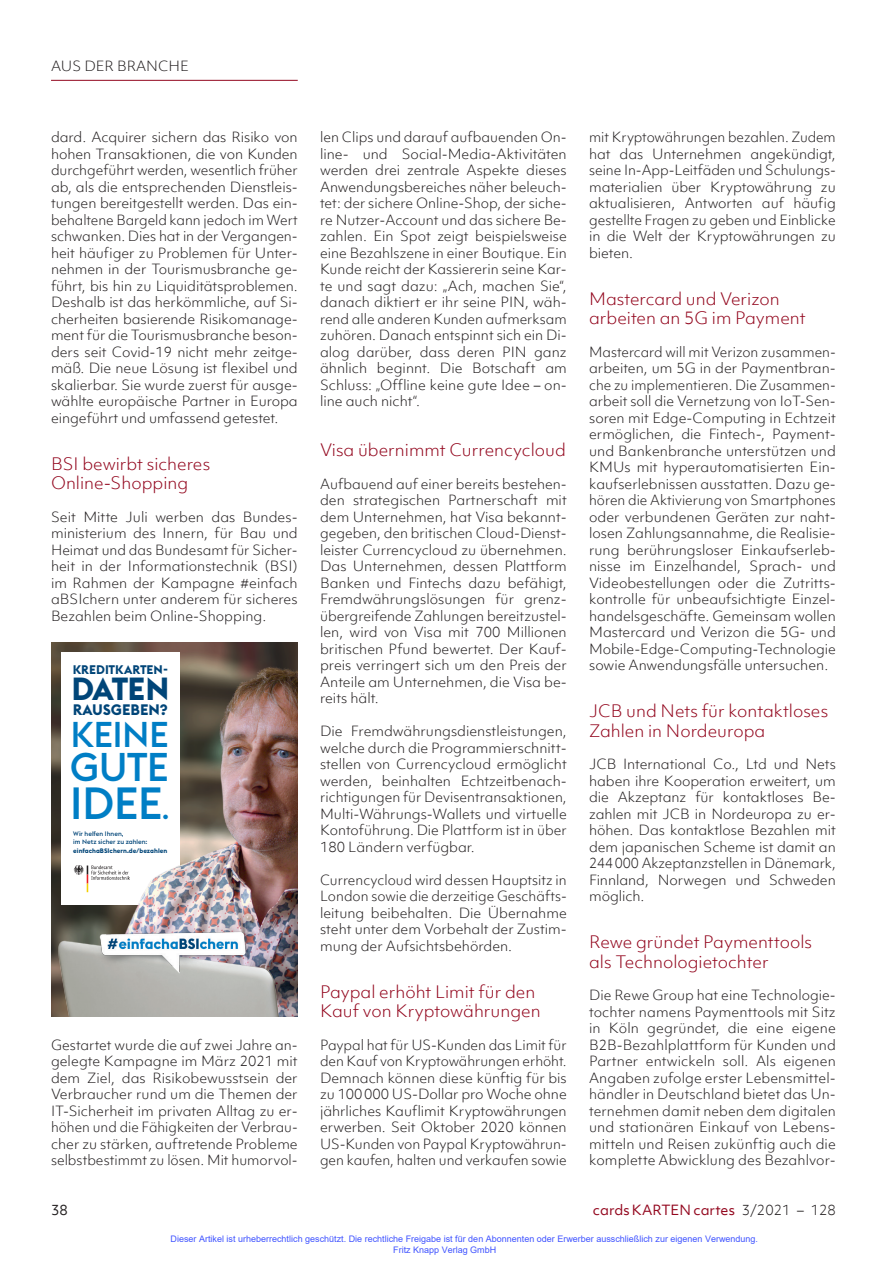
<style>
.page{position:relative;width:872px;height:1263px;background:#fff}
.page>*{position:absolute;margin:0;border:0;box-sizing:border-box;transform-origin:0 0}
.t1{font:500 44.4px "Euclid Flex";color:#007ec5}
.t2{font:500 39.6px "Euclid Flex";color:#007ec5}
.t3{font:500 35.4px "Euclid Flex";letter-spacing:-.015em;color:#007ec5}
.t4{font:700 31.65px "Euclid Flex";letter-spacing:-.04em;color:#004578}
.t5{font:300 16.5px/19.5px "Objektiv Mk 1";color:#93071e}
.t6{font:700 15px "Euclid Flex";color:#004578}
.t7{font:300 13.5px/16.5px "Objektiv Mk 1";color:#231f20;text-align:justify}
.t8{font:300 13.5px/16.5px "Objektiv Mk 1";color:#231f20;text-align:justify;scale:.96 1}
.t9{font:13.5px "Objektiv Mk 1";color:#93071e}
.t10{font:13.5px "Objektiv Mk 1";color:#231f20}
.t11{font:700 12.3px "Euclid Flex";color:#004578}
.t12{font:9px/10.8px "Arial";color:#4054ff}
.t13{font:500 6.45px/8.4px "Euclid Flex";color:#004578}
.t14{font:700 6.45px "Euclid Flex";color:#004578}
.s1{font-size:26.7px}
.s2{font-weight:300;color:#231f20}
</style>
<div class="page">
<hr style="left:51px;top:80px;width:247px;height:1px;background:#93071e">
<img style="left:51px;top:642px;width:247px;height:9px">
<img style="left:51px;top:651px;width:247px;height:267px">
<img style="left:51px;top:918px;width:247px;height:99px">
<img style="left:91px;top:907px;width:179px;height:75px">
<p class="t7" style="left:51px;top:58px;width:139px">AUS DER BRANCHE</p>
<p class="t7" style="left:51px;top:129px;width:248px">dard. Acquirer sichern das Risiko von hohen Transaktionen, die von Kunden durchgeführt werden, wesentlich früher ab, als die entsprechenden Dienstleis&shy;tungen bereitgestellt werden. Das ein&shy;behaltene Bargeld kann jedoch im Wert schwanken. Dies hat in der Vergangen&shy;heit häufiger zu Problemen für Unter&shy;nehmen in der Tourismusbranche ge&shy;führt, bis hin zu Liquiditätsproblemen.<br>Deshalb ist das herkömmliche, auf Si&shy;cherheiten basierende Risikomanage&shy;ment für die Tourismusbranche beson&shy;ders seit Covid-19 nicht mehr zeitge&shy;mäß. Die neue Lösung ist flexibel und skalierbar. Sie wurde zuerst für ausge&shy;wählte europäische Partner in Europa eingeführt und umfassend getestet.</p>
<p class="t5" style="left:51px;top:454px;width:161px">BSI bewirbt sicheres<br>Online-Shopping</p>
<p class="t7" style="left:51px;top:508px;width:248px;text-align:left">Seit Mitte Juli werben das Bundes&shy;ministerium des Innern, für Bau und Heimat und das Bundesamt für Sicher&shy;heit in der Informationstechnik (BSI) im Rahmen der Kampagne #einfach aBSIchern unter anderem für sicheres Bezahlen beim Online-Shopping.</p>
<p class="t11" style="left:73px;top:662px;width:97px">KREDITKARTEN-</p>
<h3 class="t4" style="left:71px;top:671px;width:99px">DATEN</h3>
<p class="t6" style="left:73px;top:701px;width:97px">RAUSGEBEN?</p>
<h3 class="t3" style="left:71px;top:714px;width:100px">KEINE</h3>
<h2 class="t2" style="left:70px;top:744px;width:101px">GUTE</h2>
<h1 class="t1" style="left:70px;top:777px;width:101px">IDEE<span class="s1">.</span></h1>
<p class="t13" style="left:73px;top:829px;width:76px">Wir helfen Ihnen,<br>im Netz sicher zu zahlen:</p>
<p class="t14" style="left:73px;top:847px;width:95px">einfachaBSIchern.de/bezahlen</p>
<p class="t7" style="left:51px;top:1036px;width:248px">Gestartet wurde die auf zwei Jahre an&shy;gelegte Kampagne im März 2021 mit dem Ziel, das Risikobewusstsein der Verbraucher rund um die Themen der IT-Sicherheit im privaten Alltag zu er&shy;höhen und die Fähigkeiten der Verbrau&shy;cher zu stärken, auftretende Probleme selbstbestimmt zu lösen. Mit humorvol-</p>
<p class="t7" style="left:320px;top:129px;width:248px">len Clips und darauf aufbauenden On&shy;line- und Social-Media-Aktivitäten werden drei zentrale Aspekte dieses Anwendungsbereiches näher beleuch&shy;tet: der sichere Online-Shop, der siche&shy;re Nutzer-Account und das sichere Be&shy;zahlen. Ein Spot zeigt beispielsweise eine Bezahlszene in einer Boutique. Ein Kunde reicht der Kassiererin seine Kar&shy;te und sagt dazu: „Ach, machen Sie“, danach diktiert er ihr seine PIN, wäh&shy;rend alle anderen Kunden aufmerksam zuhören. Danach entspinnt sich ein Di&shy;alog darüber, dass deren PIN ganz ähnlich beginnt. Die Botschaft am Schluss: „Offline keine gute Idee – on&shy;line auch nicht“.</p>
<p class="t5" style="left:320px;top:440px;width:247px">Visa übernimmt Currencycloud</p>
<p class="t7" style="left:320px;top:475px;width:248px;text-align:left">Aufbauend auf einer bereits bestehen&shy;den strategischen Partnerschaft mit dem Unternehmen, hat Visa bekannt&shy;gegeben, den britischen Cloud-Dienst&shy;leister Currencycloud zu übernehmen.<br>Das Unternehmen, dessen Plattform Banken und Fintechs dazu befähigt, Fremdwährungslösungen für grenz&shy;übergreifende Zahlungen bereitzustel&shy;len, wird von Visa mit 700 Millionen britischen Pfund bewertet. Der Kauf&shy;preis verringert sich um den Preis der Anteile am Unternehmen, die Visa be&shy;reits hält.</p>
<p class="t7" style="left:320px;top:723px;width:248px">Die Fremdwährungsdienstleistungen, welche durch die Programmierschnitt&shy;stellen von Currencycloud ermöglicht werden, beinhalten Echtzeitbenach&shy;richtigungen für Devisentransaktionen, Multi-Währungs-Wallets und virtuelle Kontoführung. Die Plattform ist in über 180 Ländern verfügbar.</p>
<p class="t7" style="left:320px;top:871px;width:248px">Currencycloud wird dessen Hauptsitz in London sowie die derzeitige Geschäfts&shy;leitung beibehalten. Die Übernahme steht unter dem Vorbehalt der Zustim&shy;mung der Aufsichtsbehörden.</p>
<p class="t5" style="left:320px;top:982px;width:222px">Paypal erhöht Limit für den<br>Kauf von Kryptowährungen</p>
<p class="t7" style="left:320px;top:1036px;width:248px">Paypal hat für US-Kunden das Limit für den Kauf von Kryptowährungen erhöht.<br>Demnach können diese künftig für bis zu 100000 US-Dollar pro Woche ohne jährliches Kauflimit Kryptowährungen erwerben. Seit Oktober 2020 können US-Kunden von Paypal Kryptowährun&shy;gen kaufen, halten und verkaufen sowie</p>
<p class="t8" style="left:589px;top:129px;width:258px">mit Kryptowährungen bezahlen. Zudem hat das Unternehmen angekündigt, seine In-App-Leitfäden und Schulungs&shy;materialien über Kryptowährung zu aktualisieren, Antworten auf häufig gestellte Fragen zu geben und Einblicke in die Welt der Kryptowährungen zu bieten.</p>
<p class="t5" style="left:589px;top:289px;width:218px">Mastercard und Verizon arbeiten an 5G im Payment</p>
<p class="t7" style="left:589px;top:343px;width:248px;text-align:left">Mastercard will mit Verizon zusammen&shy;arbeiten, um 5G in der Paymentbran&shy;che zu implementieren. Die Zusammen&shy;arbeit soll die Vernetzung von IoT-Sen&shy;soren mit Edge-Computing in Echtzeit ermöglichen, die Fintech-, Payment&shy;und Bankenbranche unterstützen und KMUs mit hyperautomatisierten Ein&shy;kaufserlebnissen ausstatten. Dazu ge&shy;hören die Aktivierung von Smartphones oder verbundenen Geräten zur naht&shy;losen Zahlungsannahme, die Realisie&shy;rung berührungsloser Einkaufserleb&shy;nisse im Einzelhandel, Sprach- und Videobestellungen oder die Zutritts&shy;kontrolle für unbeaufsichtigte Einzel&shy;handelsgeschäfte. Gemeinsam wollen Mastercard und Verizon die 5G- und Mobile-Edge-Computing-Technologie sowie Anwendungsfälle untersuchen.</p>
<p class="t5" style="left:589px;top:701px;width:241px">JCB und Nets für kontaktloses<br>Zahlen in Nordeuropa</p>
<p class="t7" style="left:589px;top:756px;width:248px;text-align:left">JCB International Co., Ltd und Nets haben ihre Kooperation erweitert, um die Akzeptanz für kontaktloses Be&shy;zahlen mit JCB in Nordeuropa zu er&shy;höhen. Das kontaktlose Bezahlen mit dem japanischen Scheme ist damit an<br>244000 Akzeptanzstellen in Dänemark,<br>Finnland, Norwegen und Schweden möglich.</p>
<p class="t5" style="left:589px;top:932px;width:224px">Rewe gründet Paymenttools als Technologietochter</p>
<p class="t7" style="left:589px;top:987px;width:248px">Die Rewe Group hat eine Technologie&shy;tochter namens Paymenttools mit Sitz in Köln gegründet, die eine eigene B2B-Bezahlplattform für Kunden und Partner entwickeln soll. Als eigenen Angaben zufolge erster Lebensmittel&shy;händler in Deutschland bietet das Un&shy;ternehmen damit neben dem digitalen und stationären Einkauf von Lebens&shy;mitteln und Reisen zukünftig auch die komplette Abwicklung des Bezahlvor-</p>
<p class="t10" style="left:51px;top:1200px;width:18px">38</p>
<p class="t9" style="left:593px;top:1200px;width:244px">cards KARTEN cartes <span class="s2">3/2021 – 128</span></p>
<p class="t12" style="left:393px;top:1233px;width:366px;text-indent:-223px">Dieser Artikel ist urheberrechtlich geschützt. Die rechtliche Freigabe ist für den Abonnenten oder Erwerber ausschließlich zur eigenen Verwendung.<br>Fritz Knapp Verlag GmbH</p>
</div>
